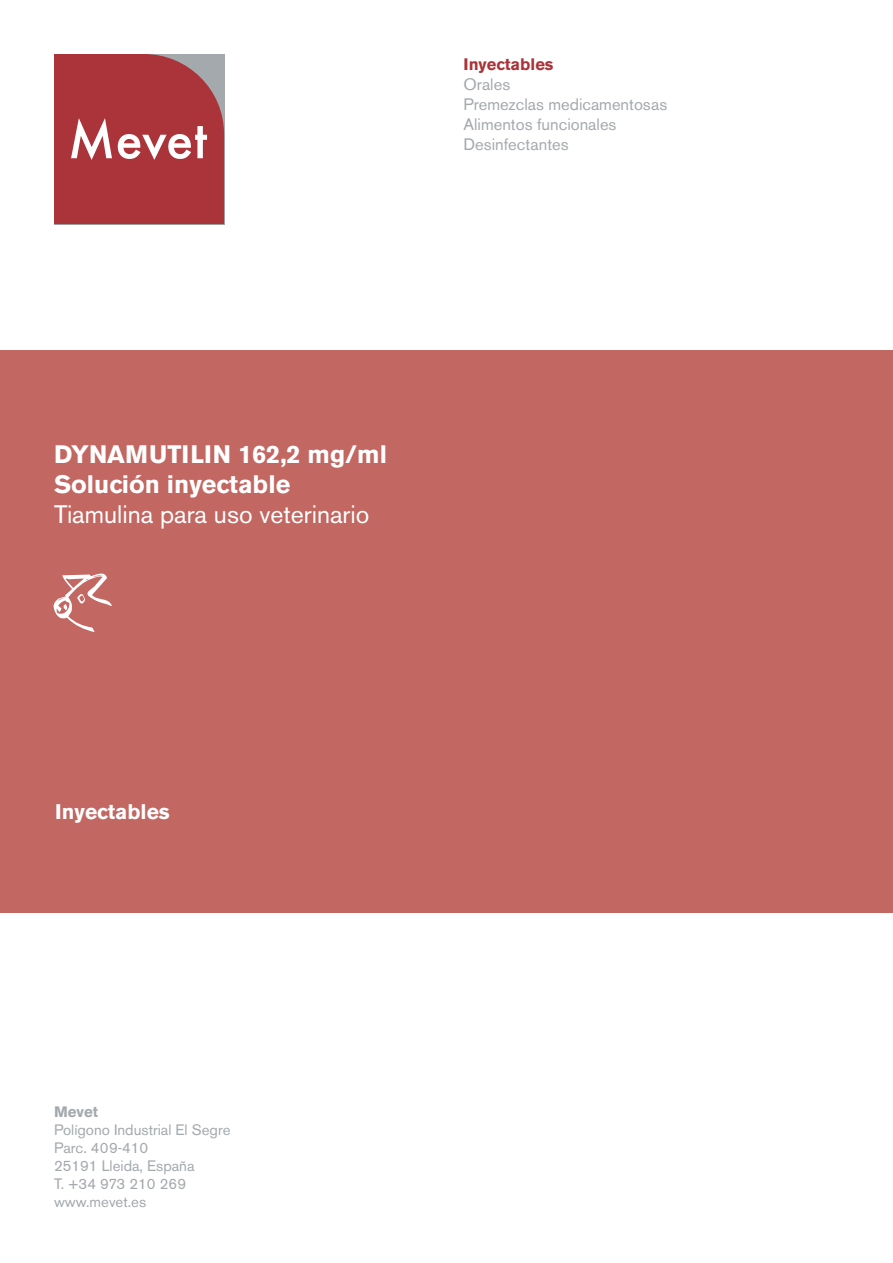
<style>
.page{position:relative;width:893px;height:1263px;background:#fff}
.page>*{position:absolute;margin:0;border:0;box-sizing:border-box;transform-origin:0 0}
.t1{font:700 25.05px/30.2px "Akzidenz Grotesk BE";color:#fff}
.t2{font:25.05px "Akzidenz Grotesk BE";color:#fff}
.t3{font:700 21px "Akzidenz Grotesk BE";color:#fff}
.t4{font:16.5px/19.8px "Akzidenz Grotesk BE";color:#a3a9ac}
.t5{font:700 16.5px "Akzidenz Grotesk BE";color:#aa3439}
.t6{font:15px/18px "Akzidenz Grotesk BE";color:#a3a9ac}
.t7{font:700 15px "Akzidenz Grotesk BE";color:#a3a9ac}
</style>
<div class="page">
<svg style="left:54px;top:54px;width:170px;height:170px;background:#ae464a"></svg>
<div style="left:0;top:350px;width:893px;height:563px;background:#c26762"></div>
<svg style="left:53px;top:573px;width:59px;height:59px"></svg>
<p class="t5" style="left:463px;top:55px;width:92px">Inyectables</p>
<p class="t4" style="left:463px;top:75px;width:205px">Orales<br>Premezclas medicamentosas<br>Alimentos funcionales<br>Desinfectantes</p>
<h1 class="t1" style="left:54px;top:439px;width:334px">DYNAMUTILIN 162,2 mg/ml<br>Solución inyectable</h1>
<h1 class="t2" style="left:54px;top:499px;width:317px">Tiamulina para uso veterinario</h1>
<h2 class="t3" style="left:55px;top:800px;width:116px">Inyectables</h2>
<p class="t7" style="left:54px;top:1103px;width:46px">Mevet</p>
<p class="t6" style="left:54px;top:1121px;width:178px">Polígono Industrial El Segre<br>Parc. 409-410<br>25191 Lleida, España<br>T. +34 973 210 269 www.mevet.es</p>
</div>
